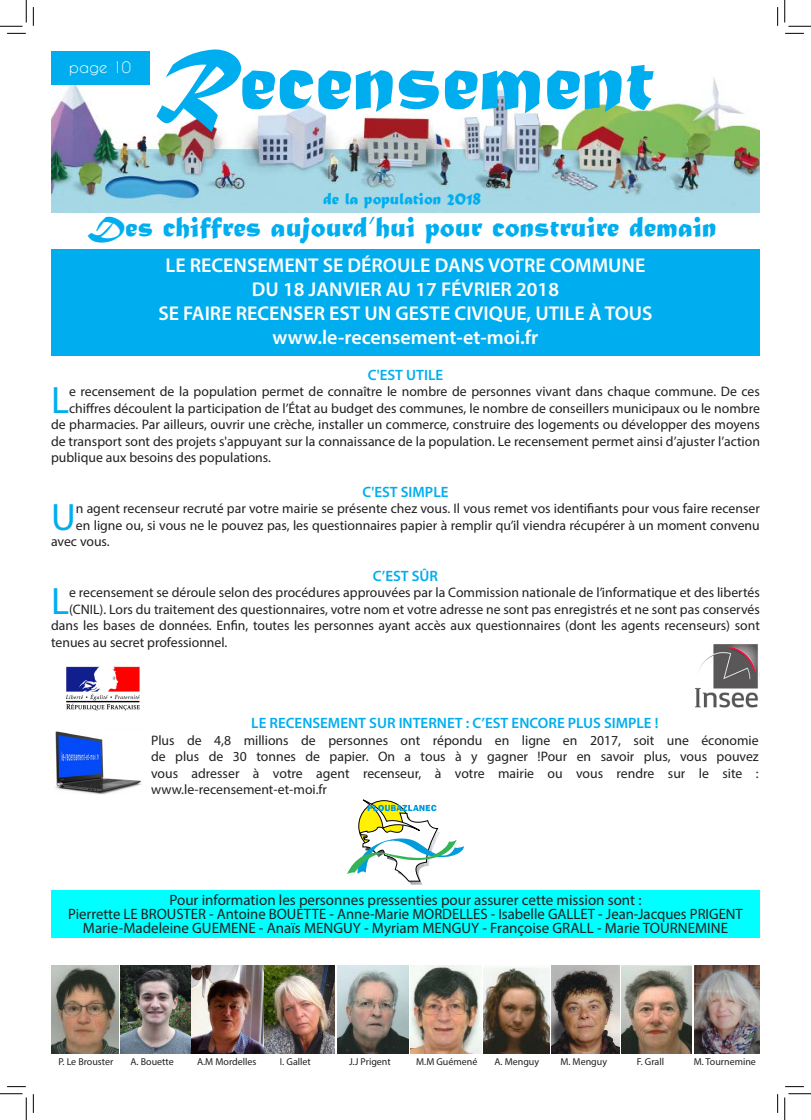
<style>
.page{position:relative;width:811px;height:1120px;background:#fff}
.page>*{position:absolute;margin:0;border:0;box-sizing:border-box;transform-origin:0 0}
.t1{font:90px "Matura MT Script Capitals";color:#00aeef}
.t2{font:38.25px "Myriad Pro";color:#00aeef}
.t3{font:30px "Matura MT Script Capitals";color:#00aeef}
.t4{font:600 20px "Myriad Pro";color:#fff}
.t5{font:17.5px "Matura MT Script Capitals";color:#00aeef}
.t6{font:15px "Myriad Pro";color:#231f20}
.t7{font:600 15px "Myriad Pro";color:#00aeef}
.t8{font:15px "Caviar Dreams";color:#fff}
.t9{font:13.75px/16.5px "Myriad Pro";color:#231f20;text-align:justify}
.t10{font:10px "Myriad Pro";color:#231f20}
</style>
<div class="page">
<div style="left:51px;top:890px;width:709px;height:47px;background:#0ff"></div>
<img style="left:265px;top:965px;width:70px;height:89px">
<img style="left:120px;top:965px;width:70px;height:89px">
<img style="left:192px;top:965px;width:71px;height:89px">
<img style="left:694px;top:965px;width:66px;height:89px">
<img style="left:621px;top:965px;width:71px;height:89px">
<img style="left:338px;top:965px;width:70px;height:89px">
<img style="left:483px;top:966px;width:66px;height:88px">
<img style="left:551px;top:965px;width:68px;height:89px">
<img style="left:51px;top:965px;width:67px;height:89px">
<img style="left:410px;top:965px;width:71px;height:89px">
<img style="left:51px;top:73px;width:709px;height:139px">
<div style="left:51px;top:249px;width:709px;height:107px;background:#00aeef"></div>
<img style="left:55px;top:731px;width:87px;height:63px">
<img style="left:66px;top:666px;width:74px;height:44px">
<img style="left:695px;top:644px;width:65px;height:64px">
<svg style="left:347px;top:799px;width:117px;height:85px"></svg>
<div style="left:51px;top:51px;width:98px;height:34px;background:#00aeef"></div>
<svg style="left:7px;top:33px;width:19px;height:1px"></svg>
<svg style="left:785px;top:33px;width:19px;height:1px"></svg>
<svg style="left:33px;top:7px;width:1px;height:19px"></svg>
<svg style="left:33px;top:1094px;width:1px;height:18px"></svg>
<svg style="left:777px;top:7px;width:1px;height:19px"></svg>
<svg style="left:777px;top:1094px;width:1px;height:18px"></svg>
<svg style="left:0;top:0;width:27px;height:27px"></svg>
<svg style="left:0;top:1093px;width:27px;height:26px"></svg>
<svg style="left:784px;top:0;width:27px;height:27px"></svg>
<svg style="left:784px;top:1093px;width:27px;height:26px"></svg>
<p class="t8" style="left:69px;top:58px;width:63px">page 10</p>
<p class="t1" style="left:154px;top:25px;width:502px">Recensement</p>
<p class="t5" style="left:323px;top:188px;width:159px">de la population 2018</p>
<p class="t3" style="left:87px;top:209px;width:630px">Des chiffres aujourd’hui pour construire demain</p>
<p class="t4" style="left:165px;top:252px;width:481px">LE RECENSEMENT SE DÉROULE DANS VOTRE COMMUNE</p>
<p class="t4" style="left:252px;top:276px;width:309px">DU 18 JANVIER AU 17 FÉVRIER 2018</p>
<p class="t4" style="left:158px;top:300px;width:496px">SE FAIRE RECENSER EST UN GESTE CIVIQUE, UTILE À TOUS</p>
<p class="t4" style="left:273px;top:324px;width:267px">www.le-recensement-et-moi.fr</p>
<p class="t7" style="left:368px;top:365px;width:77px">C'EST UTILE</p>
<p class="t2" style="left:51px;top:376px;width:20px">L</p>
<p class="t9" style="left:69px;top:383px;width:692px">e recensement de la population permet de connaître le nombre de personnes vivant dans chaque commune. De ces</p>
<p class="t9" style="left:69px;top:399px;width:692px">chiffres découlent la participation de l’État au budget des communes, le nombre de conseillers municipaux ou le nombre</p>
<p class="t9" style="left:51px;top:416px;width:710px">de pharmacies. Par ailleurs, ouvrir une crèche, installer un commerce, construire des logements ou développer des moyens</p>
<p class="t9" style="left:51px;top:432px;width:710px">de transport sont des projets s'appuyant sur la connaissance de la population. Le recensement permet ainsi d’ajuster l’action</p>
<p class="t9" style="left:51px;top:449px;width:221px">publique aux besoins des populations.</p>
<p class="t7" style="left:362px;top:482px;width:87px">C'EST SIMPLE</p>
<p class="t2" style="left:51px;top:493px;width:26px">U</p>
<p class="t9" style="left:76px;top:500px;width:685px">n agent recenseur recruté par votre mairie se présente chez vous. Il vous remet vos identifiants pour vous faire recenser</p>
<p class="t9" style="left:76px;top:516px;width:685px">en ligne ou, si vous ne le pouvez pas, les questionnaires papier à remplir qu’il viendra récupérer à un moment convenu</p>
<p class="t9" style="left:51px;top:533px;width:60px">avec vous.</p>
<p class="t7" style="left:373px;top:566px;width:67px">C’EST SÛR</p>
<p class="t2" style="left:51px;top:577px;width:20px">L</p>
<p class="t9" style="left:69px;top:584px;width:692px">e recensement se déroule selon des procédures approuvées par la Commission nationale de l’informatique et des libertés</p>
<p class="t9" style="left:69px;top:600px;width:692px">(CNIL). Lors du traitement des questionnaires, votre nom et votre adresse ne sont pas enregistrés et ne sont pas conservés</p>
<p class="t9" style="left:51px;top:617px;width:710px">dans les bases de données. Enfin, toutes les personnes ayant accès aux questionnaires (dont les agents recenseurs) sont</p>
<p class="t9" style="left:51px;top:633px;width:178px">tenues au secret professionnel.</p>
<p class="t7" style="left:251px;top:713px;width:409px">LE RECENSEMENT SUR INTERNET : C’EST ENCORE PLUS SIMPLE !</p>
<p class="t9" style="left:151px;top:731px;width:609px">Plus de 4,8 millions de personnes ont répondu en ligne en 2017, soit une économie de plus de 30 tonnes de papier. On a tous à y gagner !Pour en savoir plus, vous pouvez vous adresser à votre agent recenseur, à votre mairie ou vous rendre sur le site : www.le-recensement-et-moi.fr</p>
<p class="t6" style="left:169px;top:890px;width:473px">Pour information les personnes pressenties pour assurer cette mission sont :</p>
<p class="t6" style="left:68px;top:904px;width:676px">Pierrette LE BROUSTER - Antoine BOUETTE - Anne-Marie MORDELLES - Isabelle GALLET - Jean-Jacques PRIGENT</p>
<p class="t6" style="left:83px;top:918px;width:646px">Marie-Madeleine GUEMENE - Anaïs MENGUY - Myriam MENGUY - Françoise GRALL - Marie TOURNEMINE</p>
<p class="t10" style="left:59px;top:1055px;width:56px">P. Le Brouster</p>
<p class="t10" style="left:130px;top:1055px;width:45px">A. Bouette</p>
<p class="t10" style="left:197px;top:1055px;width:61px">A.M Mordelles</p>
<p class="t10" style="left:280px;top:1055px;width:32px">I. Gallet</p>
<p class="t10" style="left:349px;top:1055px;width:43px">J.J Prigent</p>
<p class="t10" style="left:416px;top:1055px;width:63px">M.M Guémené</p>
<p class="t10" style="left:494px;top:1055px;width:46px">A. Menguy</p>
<p class="t10" style="left:560px;top:1055px;width:48px">M. Menguy</p>
<p class="t10" style="left:637px;top:1055px;width:29px">F. Grall</p>
<p class="t10" style="left:694px;top:1055px;width:64px">M. Tournemine</p>
</div>
